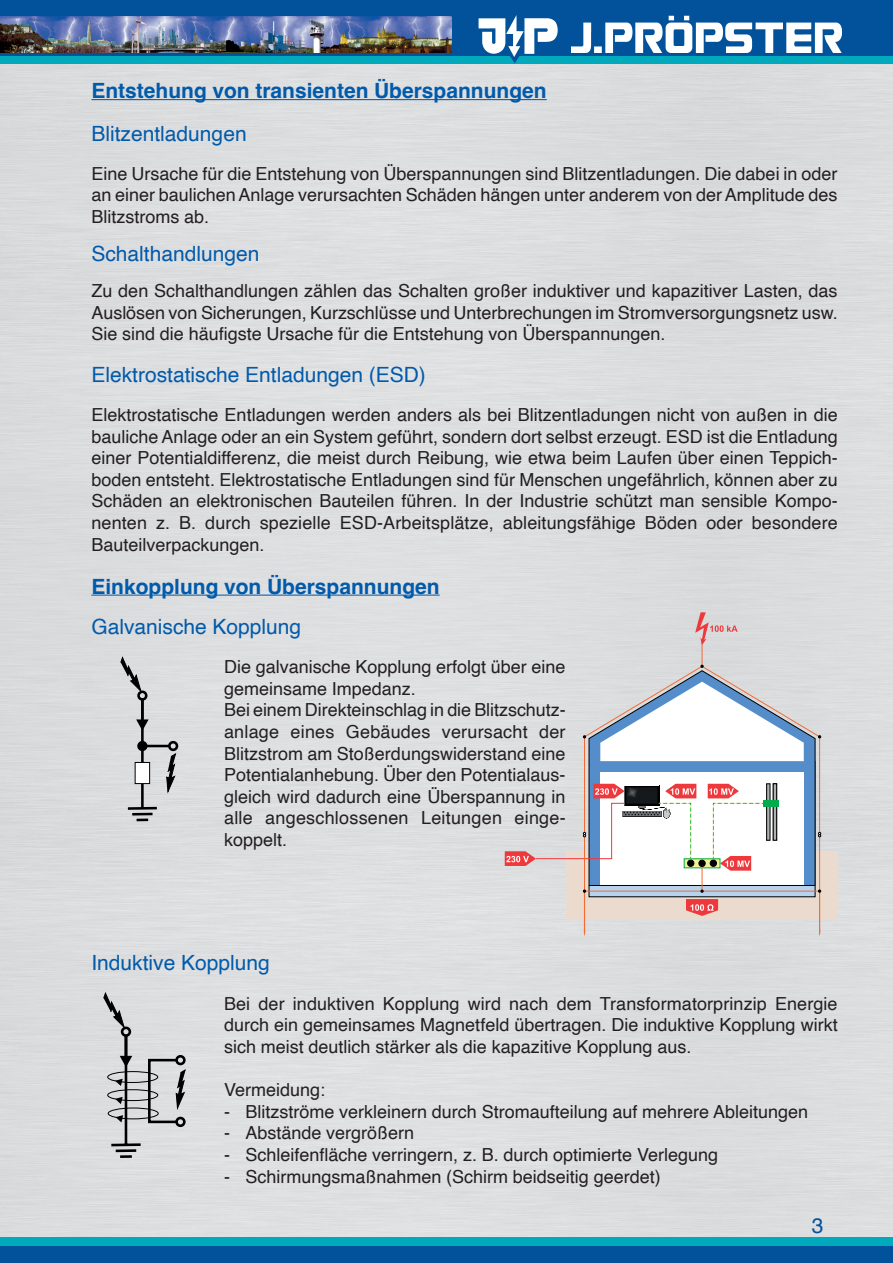
<style>
.page{position:relative;width:893px;height:1263px;background:#fff}
.page>*{position:absolute;margin:0;border:0;box-sizing:border-box;transform-origin:0 0}
.t1{font:21px "Helvetica";color:#015aaa}
.t2{font:700 21px "Helvetica";color:#015aaa}
.t3{font:21px "Helvetica";color:#01519b}
.t4{font:18px/21.6px "Helvetica";color:#231f20;text-align:justify}
</style>
<div class="page">
<div style="left:0;top:64px;width:893px;height:1173px;background:#dcdddf"></div>
<div style="left:0;top:55px;width:893px;height:9px;background:#00aabc"></div>
<div style="left:0;top:1237px;width:893px;height:9px;background:#00aabc"></div>
<div style="left:0;top:0;width:893px;height:55px;background:#01519b"></div>
<img style="left:571px;top:15px;width:271px;height:37px">
<div style="left:0;top:1246px;width:893px;height:17px;background:#01519b"></div>
<img style="left:0;top:17px;width:451px;height:35px">
<svg style="left:510px;top:56px;width:10px;height:7px"></svg>
<img style="left:476px;top:16px;width:84px;height:40px">
<hr style="left:91px;top:595px;width:349px;height:1px;background:#015aaa">
<div style="left:137px;top:690px;width:10px;height:11px;border:3px solid #000001;border-radius:50%"></div>
<svg style="left:136px;top:719px;width:13px;height:12px"></svg>
<hr style="left:141px;top:700px;width:3px;height:108px;background:#000001">
<div style="left:135px;top:762px;width:15px;height:21px;background:#fff"></div>
<div style="left:135px;top:762px;width:15px;height:22px;border:1px solid #000001"></div>
<hr style="left:142px;top:745px;width:28px;height:2px;background:#000001">
<div style="left:137px;top:741px;width:10px;height:10px;background:#000001;border-radius:50%"></div>
<div style="left:168px;top:741px;width:10px;height:10px;border:3px solid #000001;border-radius:50%"></div>
<svg style="left:120px;top:657px;width:22px;height:35px"></svg>
<svg style="left:166px;top:753px;width:10px;height:40px"></svg>
<svg style="left:137px;top:818px;width:11px;height:3px"></svg>
<hr style="left:132px;top:813px;width:21px;height:2px;background:#000001">
<hr style="left:128px;top:807px;width:29px;height:3px;background:#000001">
<div style="left:566px;top:851px;width:272px;height:68px;background:#ebdbce"></div>
<div style="left:589px;top:885px;width:226px;height:12px;background:#b7d2ed"></div>
<hr style="left:584px;top:891px;width:1px;height:42px;background:#f26c34">
<hr style="left:819px;top:891px;width:1px;height:42px;background:#f26c34">
<svg style="left:584px;top:644px;width:236px;height:248px"></svg>
<svg style="left:583px;top:665px;width:238px;height:96px"></svg>
<svg style="left:818px;top:832px;width:3px;height:5px"></svg>
<svg style="left:505px;top:784px;width:120px;height:82px"></svg>
<svg style="left:638px;top:784px;width:126px;height:108px"></svg>
<svg style="left:695px;top:612px;width:43px;height:34px"></svg>
<svg style="left:686px;top:899px;width:32px;height:17px"></svg>
<hr style="left:125px;top:1035px;width:2px;height:110px;background:#000001">
<svg style="left:120px;top:1155px;width:12px;height:3px"></svg>
<hr style="left:116px;top:1149px;width:20px;height:3px;background:#000001">
<hr style="left:111px;top:1143px;width:30px;height:3px;background:#000001">
<div style="left:121px;top:1026px;width:10px;height:11px;border:3px solid #000001;border-radius:50%"></div>
<svg style="left:120px;top:1056px;width:12px;height:11px"></svg>
<div style="left:148px;top:1059px;width:30px;height:64px;border:3px solid #000001"></div>
<svg style="left:103px;top:992px;width:22px;height:36px"></svg>
<svg style="left:174px;top:1054px;width:13px;height:74px"></svg>
<div style="left:107px;top:1071px;width:51px;height:12px;border:1px solid #000001;border-radius:50%"></div>
<svg style="left:115px;top:1079px;width:8px;height:7px"></svg>
<div style="left:107px;top:1089px;width:51px;height:12px;border:1px solid #000001;border-radius:50%"></div>
<svg style="left:115px;top:1097px;width:8px;height:7px"></svg>
<div style="left:108px;top:1108px;width:50px;height:11px;border:1px solid #000001;border-radius:50%"></div>
<svg style="left:116px;top:1115px;width:7px;height:7px"></svg>
<hr style="left:91px;top:99px;width:456px;height:1px;background:#015aaa">
<p class="t2" style="left:91px;top:78px;width:457px">Entstehung von transienten Überspannungen</p>
<p class="t1" style="left:91px;top:117px;width:157px">Blitzentladungen</p>
<p class="t4" style="left:91px;top:163px;width:748px">Eine Ursache für die Entstehung von Überspannungen sind Blitzentladungen. Die dabei in oder an einer baulichen Anlage verursachten Schäden hängen unter anderem von der Amplitude des Blitzstroms ab.</p>
<p class="t1" style="left:91px;top:237px;width:170px">Schalthandlungen</p>
<p class="t4" style="left:91px;top:281px;width:748px">Zu den Schalthandlungen zählen das Schalten großer induktiver und kapazitiver Lasten, das Auslösen von Sicherungen, Kurzschlüsse und Unterbrechungen im Stromversorgungsnetz usw.<br>Sie sind die häufigste Ursache für die Entstehung von Überspannungen.</p>
<p class="t1" style="left:91px;top:358px;width:336px">Elektrostatische Entladungen (ESD)</p>
<p class="t4" style="left:91px;top:404px;width:748px">Elektrostatische Entladungen werden anders als bei Blitzentladungen nicht von außen in die bauliche Anlage oder an ein System geführt, sondern dort selbst erzeugt. ESD ist die Entladung einer Potentialdifferenz, die meist durch Reibung, wie etwa beim Laufen über einen Teppich&shy;boden entsteht. Elektrostatische Entladungen sind für Menschen ungefährlich, können aber zu Schäden an elektronischen Bauteilen führen. In der Industrie schützt man sensible Kompo&shy;nenten z. B. durch spezielle ESD-Arbeitsplätze, ableitungsfähige Böden oder besondere Bauteilverpackungen.</p>
<p class="t2" style="left:91px;top:573px;width:350px">Einkopplung von Überspannungen</p>
<p class="t1" style="left:91px;top:610px;width:211px">Galvanische Kopplung</p>
<p class="t4" style="left:224px;top:656px;width:343px;text-align:left">Die galvanische Kopplung erfolgt über eine gemeinsame Impedanz.<br>Bei einem Direkteinschlag in die Blitzschutz&shy;anlage eines Gebäudes verursacht der Blitzstrom am Stoßerdungswiderstand eine Potentialanhebung. Über den Potentialaus&shy;gleich wird dadurch eine Überspannung in alle angeschlossenen Leitungen einge&shy;koppelt.</p>
<p class="t1" style="left:91px;top:947px;width:180px">Induktive Kopplung</p>
<p class="t4" style="left:224px;top:993px;width:615px">Bei der induktiven Kopplung wird nach dem Transformatorprinzip Energie durch ein gemeinsames Magnetfeld übertragen. Die induktive Kopplung wirkt sich meist deutlich stärker als die kapazitive Kopplung aus.</p>
<p class="t4" style="left:224px;top:1080px;width:103px">Vermeidung:</p>
<p class="t4" style="left:224px;top:1101px;width:586px">- Blitzströme verkleinern durch Stromaufteilung auf mehrere Ableitungen</p>
<p class="t4" style="left:224px;top:1123px;width:192px">- Abstände vergrößern</p>
<p class="t4" style="left:224px;top:1144px;width:496px">- Schleifenfläche verringern, z. B. durch optimierte Verlegung</p>
<p class="t4" style="left:224px;top:1166px;width:438px">- Schirmungsmaßnahmen (Schirm beidseitig geerdet)</p>
<p class="t3" style="left:812px;top:1210px;width:13px">3</p>
</div>
